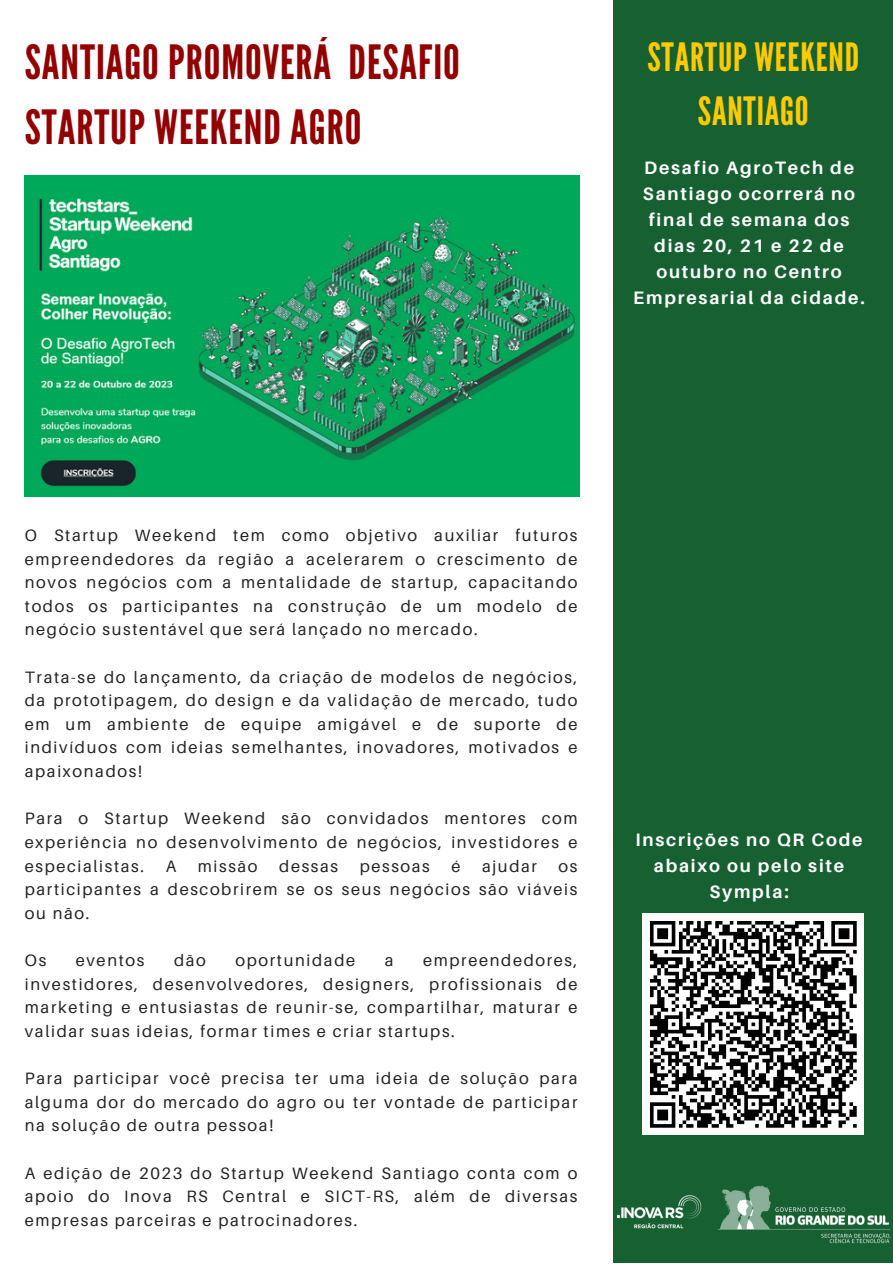
<style>
.page{position:relative;width:893px;height:1264px;background:#fff}
.page>*{position:absolute;margin:0;border:0;box-sizing:border-box;transform-origin:0 0}
.t1{font:47.1px/65.2px "League Gothic";letter-spacing:.02em;color:#920000}
.t2{font:39px/54px "League Gothic";letter-spacing:.02em;color:#ffcb00;text-align:center}
.t3{font:700 18px/25.8px "Aileron";letter-spacing:.1em;color:#fff;text-align:center}
.t4{font:16.5px/23.5px "Aileron";letter-spacing:.1em;color:#222;text-align:justify}
</style>
<div class="page">
<div style="left:613px;top:0;width:279px;height:1262px;background:#176032"></div>
<img style="left:617px;top:1185px;width:274px;height:59px">
<img style="left:25px;top:175px;width:554px;height:321px">
<div style="left:642px;top:913px;width:221px;height:221px;background:#fff"></div>
<svg style="left:650px;top:921px;width:207px;height:207px"></svg>
<p class="t1" style="left:25px;top:31px;width:436px">SANTIAGO PROMOVERÁ DESAFIO<br>STARTUP WEEKEND AGRO</p>
<p class="t2" style="left:647px;top:31px;width:213px">STARTUP WEEKEND<br>SANTIAGO</p>
<p class="t3" style="left:633px;top:155px;width:233px">Desafio AgroTech de<br>Santiago ocorrerá no final de semana dos dias 20, 21 e 22 de outubro no Centro<br>Empresarial da cidade.</p>
<p class="t4" style="left:25px;top:523px;width:554px">O Startup Weekend tem como objetivo auxiliar futuros empreendedores da região a acelerarem o crescimento de novos negócios com a mentalidade de startup, capacitando todos os participantes na construção de um modelo de negócio sustentável que será lançado no mercado.</p>
<p class="t4" style="left:25px;top:664px;width:554px">Trata-se do lançamento, da criação de modelos de negócios, da prototipagem, do design e da validação de mercado, tudo em um ambiente de equipe amigável e de suporte de indivíduos com ideias semelhantes, inovadores, motivados e apaixonados!</p>
<p class="t4" style="left:25px;top:806px;width:554px">Para o Startup Weekend são convidados mentores com experiência no desenvolvimento de negócios, investidores e especialistas.</p>
<p class="t4" style="left:166px;top:853px;width:12px">A</p>
<p class="t4" style="left:198px;top:853px;width:61px">missão</p>
<p class="t4" style="left:279px;top:853px;width:60px">dessas</p>
<p class="t4" style="left:359px;top:853px;width:72px">pessoas</p>
<p class="t4" style="left:451px;top:853px;width:11px">é</p>
<p class="t4" style="left:482px;top:853px;width:56px">ajudar</p>
<p class="t4" style="left:25px;top:853px;width:554px;text-indent:533px">os participantes a descobrirem se os seus negócios são viáveis ou não.</p>
<p class="t4" style="left:25px;top:948px;width:23px">Os</p>
<p class="t4" style="left:76px;top:948px;width:70px">eventos</p>
<p class="t4" style="left:174px;top:948px;width:33px">dão</p>
<p class="t4" style="left:235px;top:948px;width:121px">oportunidade</p>
<p class="t4" style="left:385px;top:948px;width:10px">a</p>
<p class="t4" style="left:25px;top:948px;width:554px;text-indent:398px">empreendedores, investidores, desenvolvedores, designers, profissionais de marketing e entusiastas de reunir-se, compartilhar, maturar e validar suas ideias, formar times e criar startups.</p>
<p class="t4" style="left:25px;top:1066px;width:554px">Para participar você precisa ter uma ideia de solução para alguma dor do mercado do agro ou ter vontade de participar na solução de outra pessoa!</p>
<p class="t4" style="left:25px;top:1160px;width:554px">A edição de 2023 do Startup Weekend Santiago conta com o apoio do Inova RS Central e SICT-RS, além de diversas empresas parceiras e patrocinadores.</p>
<p class="t3" style="left:635px;top:826px;width:229px">Inscrições no QR Code abaixo ou pelo site<br>Sympla:</p>
</div>
